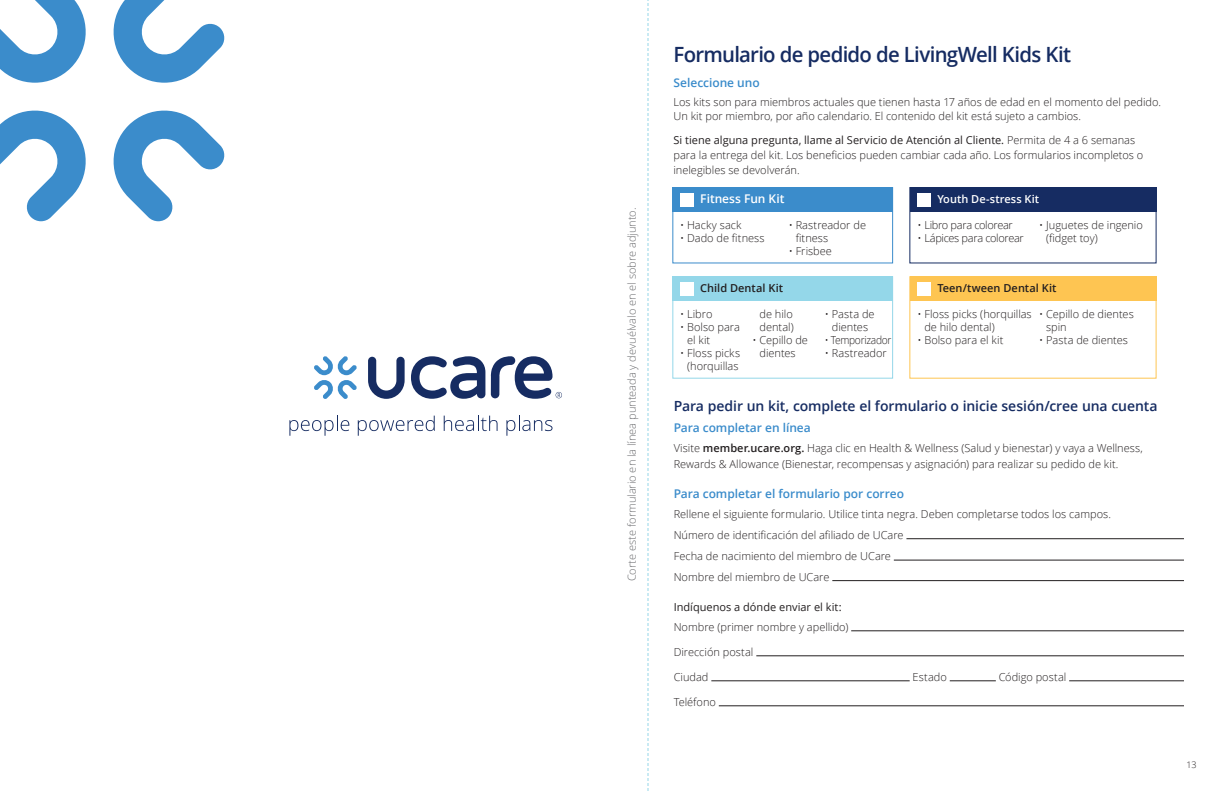
<style>
.page{position:relative;width:1224px;height:792px;background:#fff}
.page>*{position:absolute;margin:0;border:0;box-sizing:border-box;transform-origin:0 0}
.t1{font:600 21px "Open Sans";letter-spacing:-.035em;color:#162c62}
.t2{font:600 14px "Open Sans";letter-spacing:-.005em;color:#162c62}
.t3{font:600 12px "Open Sans";letter-spacing:-.005em;color:#3b8ccb}
.t4{font:600 12px "Open Sans";color:#fff}
.t5{font:300 11px/13px "Open Sans";color:#231f20}
.t6{font:300 11px "Open Sans";color:#6c6d70}
.t7{font:300 11px "Open Sans";letter-spacing:-.03em;color:#231f20}
.t8{font:600 11px "Open Sans";letter-spacing:.005em;color:#231f20}
.t9{font:11px "Open Sans";color:#231f20}
.t10{font:600 11px "Open Sans";letter-spacing:.005em;color:#fff}
.t11{font:300 11px "Open Sans";letter-spacing:-.03em;color:#231f20;scale:.93 1}
.t12{font:300 9px "Open Sans";color:#231f20}
.s1{font-weight:400}
.s2{font-weight:600}
</style>
<div class="page">
<svg style="left:648px;top:0;width:1px;height:791px"></svg>
<svg style="left:314px;top:356px;width:43px;height:43px"></svg>
<svg style="left:411px;top:356px;width:74px;height:43px"></svg>
<svg style="left:368px;top:357px;width:37px;height:42px"></svg>
<svg style="left:289px;top:416px;width:60px;height:20px"></svg>
<svg style="left:358px;top:416px;width:77px;height:20px"></svg>
<svg style="left:444px;top:416px;width:54px;height:15px"></svg>
<svg style="left:506px;top:416px;width:47px;height:20px"></svg>
<svg style="left:491px;top:356px;width:71px;height:43px"></svg>
<svg style="left:113px;top:0;width:112px;height:83px"></svg>
<svg style="left:0;top:110px;width:86px;height:111px"></svg>
<svg style="left:0;top:0;width:86px;height:83px"></svg>
<svg style="left:113px;top:110px;width:112px;height:111px"></svg>
<div style="left:909px;top:276px;width:248px;height:103px;border:1px solid #fec552"></div>
<div style="left:910px;top:187px;width:247px;height:25px;background:#162c62"></div>
<div style="left:910px;top:276px;width:247px;height:25px;background:#fec552"></div>
<div style="left:672px;top:187px;width:221px;height:25px;background:#3b8ccb"></div>
<div style="left:917px;top:193px;width:14px;height:13px;background:#fff"></div>
<div style="left:917px;top:282px;width:14px;height:13px;background:#fff"></div>
<div style="left:672px;top:276px;width:221px;height:103px;border:1px solid #94d7e9"></div>
<div style="left:672px;top:276px;width:221px;height:25px;background:#94d7e9"></div>
<div style="left:680px;top:193px;width:14px;height:13px;background:#fff"></div>
<div style="left:680px;top:282px;width:14px;height:13px;background:#fff"></div>
<hr style="left:851px;top:631px;width:333px;height:1px;background:#231f20">
<hr style="left:756px;top:656px;width:428px;height:1px;background:#231f20">
<hr style="left:1069px;top:681px;width:115px;height:1px;background:#231f20">
<hr style="left:719px;top:706px;width:465px;height:1px;background:#231f20">
<hr style="left:832px;top:580px;width:352px;height:1px;background:#231f20">
<hr style="left:906px;top:538px;width:278px;height:1px;background:#231f20">
<hr style="left:894px;top:560px;width:290px;height:1px;background:#231f20">
<hr style="left:711px;top:681px;width:199px;height:1px;background:#231f20">
<hr style="left:950px;top:681px;width:46px;height:1px;background:#231f20">
<p class="t6" style="left:624px;top:581px;width:375px;rotate:-90deg">Corte este formulario en la línea punteada y devuélvalo en el sobre adjunto.</p>
<h2 class="t1" style="left:673px;top:40px;width:399px">Formulario de pedido de LivingWell Kids Kit</h2>
<h3 class="t3" style="left:673px;top:74px;width:88px">Seleccione uno</h3>
<p class="t5" style="left:673px;top:94px;width:489px;line-height:14px">Los kits son para miembros actuales que tienen hasta 17 años de edad en el momento del pedido.<br>Un kit por miembro, por año calendario. El contenido del kit está sujeto a cambios.</p>
<p class="t5" style="left:673px;top:132px;width:471px;line-height:15px"><span class="s1">Si tiene alguna pregunta, llame al Servicio de Atención al Cliente.</span> Permita de 4 a 6 semanas para la entrega del kit. Los beneficios pueden cambiar cada año. Los formularios incompletos o inelegibles se devolverán.</p>
<p class="t4" style="left:700px;top:191px;width:86px">Fitness Fun Kit</p>
<p class="t5" style="left:680px;top:218px;width:63px">• Hacky sack</p>
<p class="t5" style="left:680px;top:231px;width:86px">• Dado de fitness</p>
<p class="t10" style="left:937px;top:191px;width:103px">Youth De-stress Kit</p>
<p class="t7" style="left:917px;top:218px;width:97px">• Libro para colorear</p>
<p class="t7" style="left:917px;top:231px;width:108px">• Lápices para colorear</p>
<p class="t5" style="left:796px;top:218px;width:72px;text-indent:-7px">• Rastreador de fitness</p>
<p class="t5" style="left:789px;top:244px;width:45px">• Frisbee</p>
<p class="t5" style="left:1046px;top:218px;width:98px;text-indent:-7px">• Juguetes de ingenio (fidget toy)</p>
<p class="t8" style="left:700px;top:280px;width:84px">Child Dental Kit</p>
<p class="t5" style="left:680px;top:307px;width:34px">• Libro</p>
<p class="t5" style="left:687px;top:320px;width:54px;text-indent:-7px">• Bolso para el kit</p>
<p class="t5" style="left:680px;top:346px;width:62px;text-align:center">• Floss picks (horquillas</p>
<p class="t5" style="left:760px;top:307px;width:36px">de hilo dental)</p>
<p class="t5" style="left:753px;top:333px;width:57px;text-align:center">• Cepillo de dientes</p>
<p class="t5" style="left:825px;top:307px;width:51px;text-align:center">• Pasta de dientes</p>
<p class="t11" style="left:825px;top:333px;width:73px">• Temporizador</p>
<p class="t5" style="left:825px;top:346px;width:63px">• Rastreador</p>
<p class="t8" style="left:937px;top:280px;width:121px">Teen/tween Dental Kit</p>
<p class="t5" style="left:924px;top:307px;width:109px;text-indent:-7px">• Floss picks (horquillas de hilo dental)</p>
<p class="t5" style="left:917px;top:333px;width:88px">• Bolso para el kit</p>
<p class="t5" style="left:1046px;top:307px;width:89px;text-indent:-7px">• Cepillo de dientes spin</p>
<p class="t5" style="left:1039px;top:333px;width:90px">• Pasta de dientes</p>
<h2 class="t2" style="left:674px;top:397px;width:485px">Para pedir un kit, complete el formulario o inicie sesión/cree una cuenta</h2>
<h3 class="t3" style="left:674px;top:419px;width:139px">Para completar en línea</h3>
<p class="t5" style="left:674px;top:440px;width:471px;line-height:16px">Visite <span class="s2">member.ucare.org.</span> Haga clic en Health &amp; Wellness (Salud y bienestar) y vaya a Wellness,<br>Rewards &amp; Allowance (Bienestar, recompensas y asignación) para realizar su pedido de kit.</p>
<h3 class="t3" style="left:674px;top:485px;width:232px">Para completar el formulario por correo</h3>
<p class="t5" style="left:674px;top:508px;width:439px">Rellene el siguiente formulario. Utilice tinta negra. Deben completarse todos los campos.</p>
<p class="t5" style="left:674px;top:528px;width:231px">Número de identificación del afiliado de UCare</p>
<p class="t5" style="left:674px;top:550px;width:219px">Fecha de nacimiento del miembro de UCare</p>
<p class="t5" style="left:674px;top:570px;width:157px">Nombre del miembro de UCare</p>
<p class="t9" style="left:674px;top:600px;width:169px">Indíquenos a dónde enviar el kit:</p>
<p class="t5" style="left:674px;top:620px;width:176px">Nombre (primer nombre y apellido)</p>
<p class="t5" style="left:674px;top:645px;width:81px">Dirección postal</p>
<p class="t5" style="left:674px;top:670px;width:36px">Ciudad</p>
<p class="t5" style="left:913px;top:670px;width:36px">Estado</p>
<p class="t5" style="left:999px;top:670px;width:69px">Código postal</p>
<p class="t5" style="left:674px;top:695px;width:44px">Teléfono</p>
<p class="t12" style="left:1186px;top:759px;width:12px">13</p>
</div>
